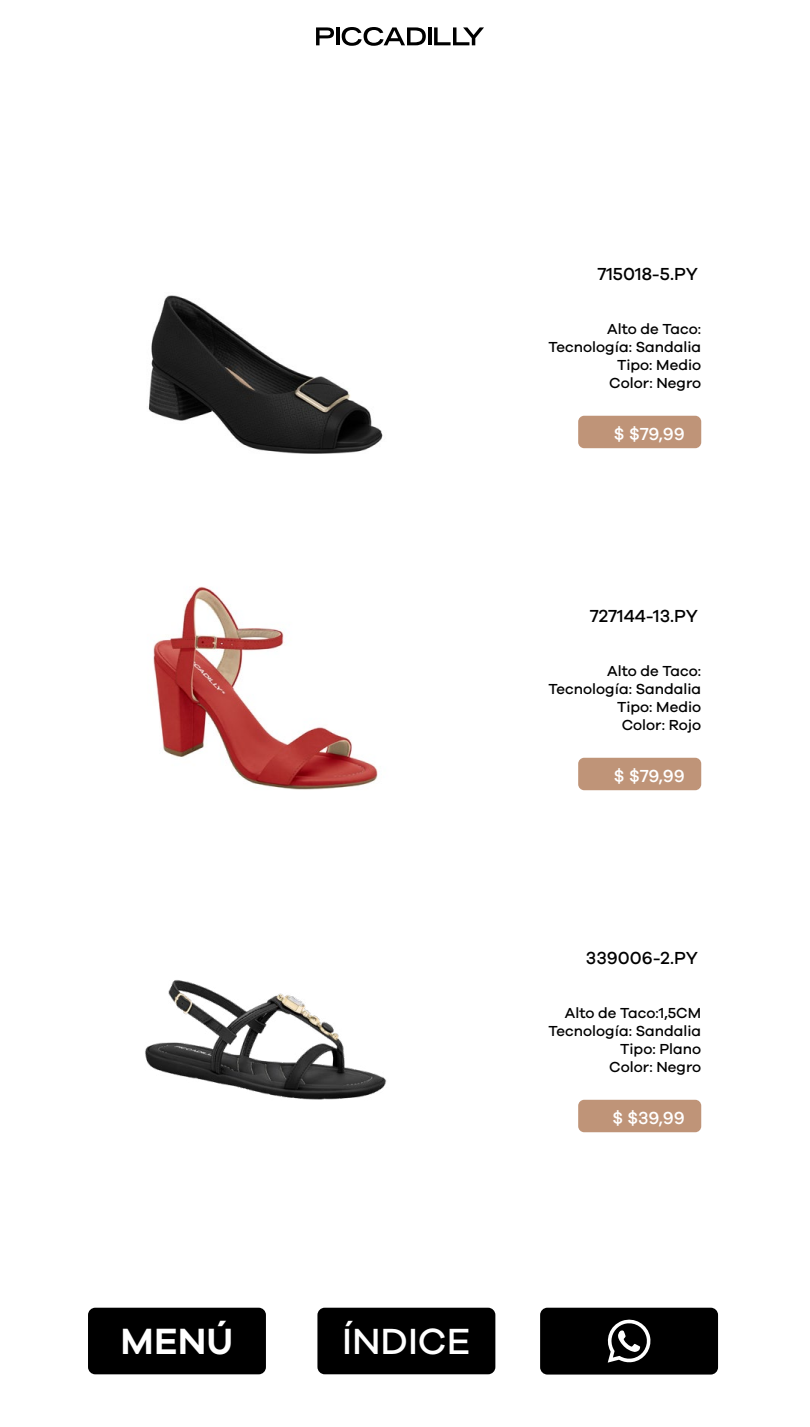
<style>
.page{position:relative;width:810px;height:1427px;background:#fff}
.page>*{position:absolute;margin:0;border:0;box-sizing:border-box;transform-origin:0 0}
.t1{font:600 37.65px "Galano Grotesque";color:#fff}
.t2{font:500 37.5px "Galano Grotesque";color:#fff}
.t3{font:500 18px "Galano Grotesque";color:#000}
.t4{font:500 18px "Galano Grotesque";color:#fff}
.t5{font:500 15px/18px "Galano Grotesque";color:#000;text-align:right}
</style>
<div class="page">
<div style="left:88px;top:1307px;width:178px;height:67px;background:#000;border-radius:7px"></div>
<div style="left:317px;top:1307px;width:178px;height:67px;background:#000;border-radius:7px"></div>
<div style="left:540px;top:1307px;width:178px;height:67px;background:#000;border-radius:7px"></div>
<svg style="left:607px;top:1319px;width:44px;height:43px"></svg>
<svg style="left:342px;top:27px;width:84px;height:19px"></svg>
<svg style="left:316px;top:27px;width:18px;height:18px"></svg>
<hr style="left:336px;top:27px;width:4px;height:18px;background:#000">
<hr style="left:428px;top:27px;width:3px;height:18px;background:#000">
<svg style="left:434px;top:27px;width:50px;height:18px"></svg>
<div style="left:578px;top:416px;width:123px;height:32px;background:#bf9478;border-radius:6px"></div>
<img style="left:148px;top:295px;width:235px;height:159px">
<div style="left:578px;top:757px;width:123px;height:33px;background:#bf9478;border-radius:6px"></div>
<img style="left:153px;top:586px;width:225px;height:204px">
<div style="left:578px;top:1099px;width:123px;height:33px;background:#bf9478;border-radius:6px"></div>
<img style="left:145px;top:980px;width:242px;height:120px">
<h1 class="t1" style="left:121px;top:1318px;width:114px">MENÚ</h1>
<h2 class="t2" style="left:342px;top:1318px;width:130px">ÍNDICE</h2>
<p class="t3" style="left:597px;top:263px;width:102px">715018-5.PY</p>
<p class="t5" style="left:549px;top:319px;width:154px">Alto de Taco:<br>Tecnología: Sandalia<br>Tipo: Medio<br>Color: Negro</p>
<p class="t4" style="left:614px;top:423px;width:72px">$ $79,99</p>
<p class="t3" style="left:590px;top:605px;width:110px">727144-13.PY</p>
<p class="t5" style="left:549px;top:661px;width:154px">Alto de Taco:<br>Tecnología: Sandalia<br>Tipo: Medio<br>Color: Rojo</p>
<p class="t4" style="left:614px;top:764px;width:72px">$ $79,99</p>
<p class="t3" style="left:586px;top:947px;width:114px">339006-2.PY</p>
<p class="t5" style="left:549px;top:1003px;width:154px">Alto de Taco:1,5CM<br>Tecnología: Sandalia<br>Tipo: Plano<br>Color: Negro</p>
<p class="t4" style="left:612px;top:1106px;width:74px">$ $39,99</p>
</div>
